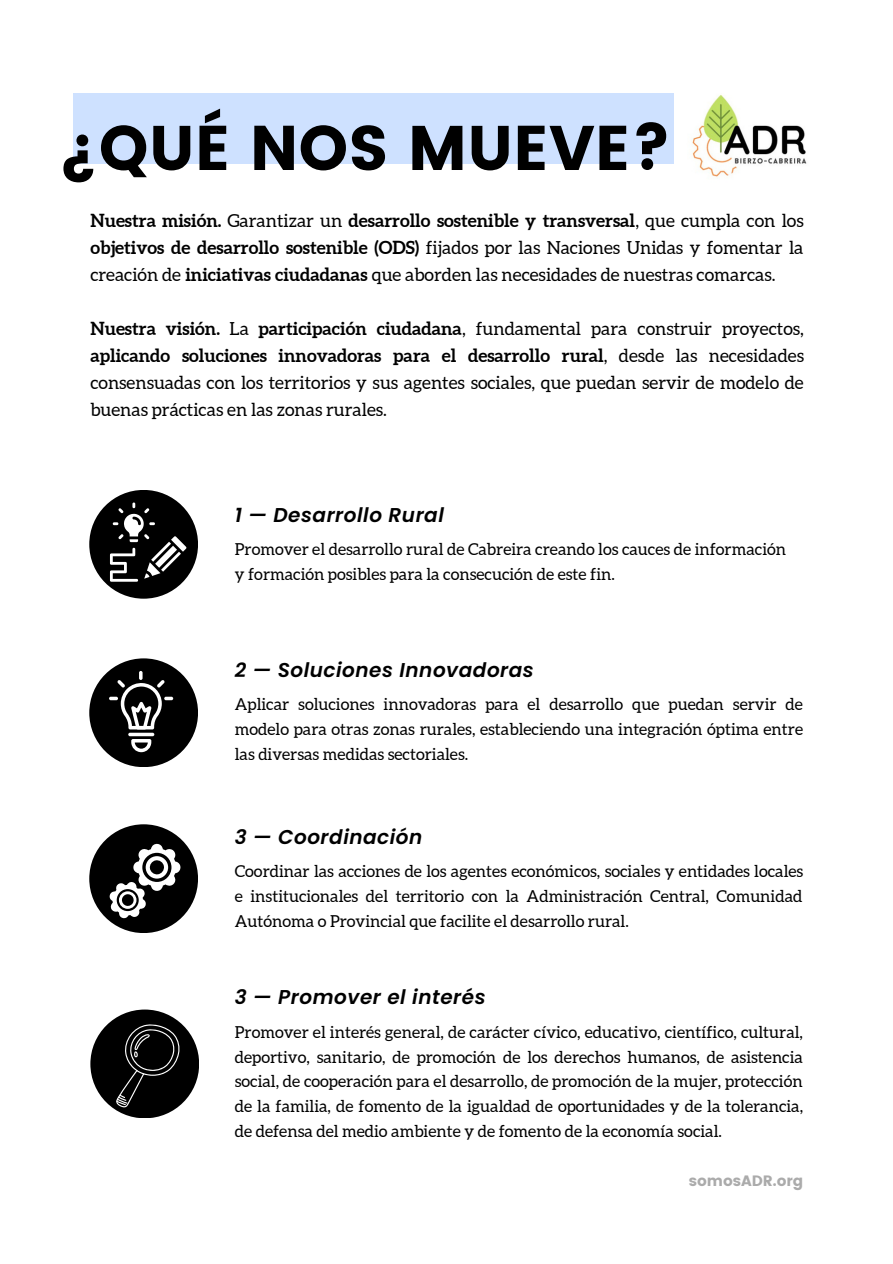
<style>
.page{position:relative;width:893px;height:1264px;background:#fff}
.page>*{position:absolute;margin:0;border:0;box-sizing:border-box;transform-origin:0 0}
.t1{font:62.85px "Poppins";color:#000}
.t2{font:italic 600 19.95px "Poppins";letter-spacing:.025em;color:#000}
.t3{font:18px/27px "Aleo";color:#000;text-align:justify}
.t4{font:16.5px/24.8px "Aleo";color:#000;text-align:justify}
.t5{font:15px "Poppins";color:#ababab}
.s1{font-weight:700}
</style>
<div class="page">
<div style="left:73px;top:93px;width:601px;height:70px;background:#cee1ff"></div>
<div style="left:89px;top:490px;width:109px;height:108px;background:#000;border-radius:50%"></div>
<div style="left:89px;top:658px;width:109px;height:109px;background:#000;border-radius:50%"></div>
<div style="left:89px;top:824px;width:109px;height:109px;background:#000;border-radius:50%"></div>
<svg style="left:128px;top:732px;width:26px;height:4px"></svg>
<svg style="left:131px;top:739px;width:20px;height:13px"></svg>
<svg style="left:109px;top:671px;width:64px;height:58px"></svg>
<svg style="left:109px;top:843px;width:72px;height:75px"></svg>
<div style="left:90px;top:1009px;width:109px;height:109px;background:#000;border-radius:50%"></div>
<svg style="left:116px;top:1024px;width:64px;height:83px"></svg>
<svg style="left:110px;top:502px;width:76px;height:79px"></svg>
<img style="left:692px;top:95px;width:115px;height:83px">
<h1 class="t1" style="left:58px;top:111px;width:615px">¿QUÉ NOS MUEVE?</h1>
<p class="t3" style="left:90px;top:207px;width:714px"><span class="s1">Nuestra misión.</span> Garantizar un <span class="s1">desarrollo sostenible y transversal</span>, que cumpla con los <span class="s1">objetivos de desarrollo sostenible (ODS)</span> fijados por las Naciones Unidas y fomentar la creación de <span class="s1">iniciativas ciudadanas</span> que aborden las necesidades de nuestras comarcas.</p>
<p class="t3" style="left:90px;top:315px;width:715px"><span class="s1">Nuestra visión.</span> La <span class="s1">participación ciudadana</span>, fundamental para construir proyectos, <span class="s1">aplicando soluciones innovadoras para el desarrollo rural</span>, desde las necesidades consensuadas con los territorios y sus agentes sociales, que puedan servir de modelo de buenas prácticas en las zonas rurales.</p>
<p class="t2" style="left:235px;top:501px;width:210px">1 — Desarrollo Rural</p>
<p class="t4" style="left:235px;top:537px;width:552px">Promover el desarrollo rural de Cabreira creando los cauces de información y formación posibles para la consecución de este fin.</p>
<p class="t2" style="left:235px;top:655px;width:300px">2 — Soluciones Innovadoras</p>
<p class="t4" style="left:235px;top:691px;width:569px">Aplicar soluciones innovadoras para el desarrollo que puedan servir de modelo para otras zonas rurales, estableciendo una integración óptima entre las diversas medidas sectoriales.</p>
<p class="t2" style="left:235px;top:822px;width:189px">3 — Coordinación</p>
<p class="t4" style="left:235px;top:859px;width:570px">Coordinar las acciones de los agentes económicos, sociales y entidades locales e institucionales del territorio con la Administración Central, Comunidad Autónoma o Provincial que facilite el desarrollo rural.</p>
<p class="t2" style="left:235px;top:983px;width:252px">3 — Promover el interés</p>
<p class="t4" style="left:235px;top:1019px;width:569px">Promover el interés general, de carácter cívico, educativo, científico, cultural, deportivo, sanitario, de promoción de los derechos humanos, de asistencia social, de cooperación para el desarrollo, de promoción de la mujer, protección de la familia, de fomento de la igualdad de oportunidades y de la tolerancia, de defensa del medio ambiente y de fomento de la economía social.</p>
<p class="t5" style="left:688px;top:1172px;width:116px">somosADR.org</p>
</div>
